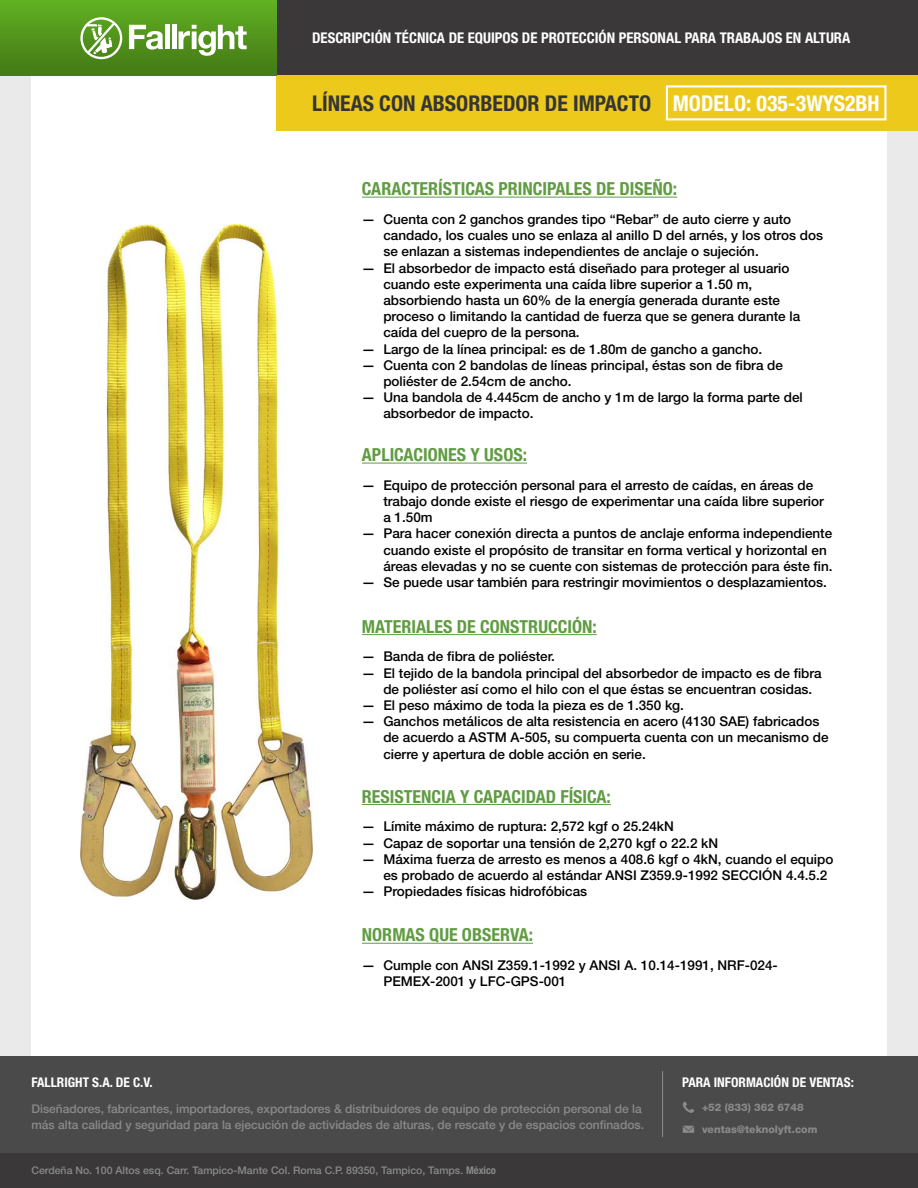
<style>
.page{position:relative;width:918px;height:1188px;background:#eaeaea}
.page>*{position:absolute;margin:0;border:0;box-sizing:border-box;transform-origin:0 0}
.t1{font:700 condensed 21.75px "Helvetica Neue LT Std";color:#353534}
.t2{font:700 condensed 21.75px "Helvetica Neue LT Std";color:#fff}
.t3{font:700 condensed 18px "Helvetica Neue LT Std";color:#609c42}
.t4{font:700 condensed 14.7px "Helvetica Neue LT Std";color:#fff}
.t5{font:500 13.5px/16.2px "Helvetica Neue LT Std";color:#000}
.t6{font:700 condensed 13.35px "Helvetica Neue LT Std";color:#fff}
.t7{font:500 12px/16.5px "Helvetica Neue LT Std";color:#8a8a8a}
.t8{font:500 10.5px "Helvetica Neue LT Std";color:#8a8a8a}
.t9{font:800 10.5px/21.9px "Helvetica Neue LT Std";color:#8a8a8a}
.s1{font-weight:700;font-stretch:condensed}
</style>
<div class="page">
<div style="left:0;top:1147px;width:918px;height:41px;background:#3a3839"></div>
<div style="left:31px;top:0;width:856px;height:1086px;background:#fff"></div>
<div style="left:0;top:1056px;width:918px;height:96px;background:#4a4a4b"></div>
<div style="left:0;top:0;width:918px;height:75px;background:#3a3839"></div>
<div style="left:276px;top:75px;width:642px;height:56px;background:#ecc91b"></div>
<img style="left:0;top:0;width:276px;height:75px">
<svg style="left:129px;top:25px;width:34px;height:25px"></svg>
<div style="left:165px;top:25px;width:5px;height:24px;background:#fff"></div>
<div style="left:172px;top:25px;width:5px;height:24px;background:#fff"></div>
<svg style="left:179px;top:25px;width:68px;height:31px;background:#96bd76"></svg>
<svg style="left:80px;top:17px;width:42px;height:42px;background:#8cb868"></svg>
<hr style="left:662px;top:1071px;width:1px;height:66px;background:#8a8a8a">
<svg style="left:682px;top:1101px;width:12px;height:12px"></svg>
<svg style="left:683px;top:1126px;width:11px;height:7px"></svg>
<div style="left:666px;top:85px;width:221px;height:35px;border:2px solid #fff"></div>
<hr style="left:362px;top:197px;width:315px;height:1px;background:#609c42">
<hr style="left:362px;top:463px;width:165px;height:1px;background:#609c42">
<hr style="left:362px;top:943px;width:171px;height:1px;background:#609c42">
<hr style="left:362px;top:634px;width:235px;height:1px;background:#609c42">
<hr style="left:362px;top:804px;width:249px;height:1px;background:#609c42">
<img style="left:80px;top:225px;width:233px;height:674px">
<p class="t4" style="left:312px;top:29px;width:540px">DESCRIPCIÓN TÉCNICA DE EQUIPOS DE PROTECCIÓN PERSONAL PARA TRABAJOS EN ALTURA</p>
<p class="t1" style="left:312px;top:90px;width:341px">LÍNEAS CON ABSORBEDOR DE IMPACTO</p>
<p class="t2" style="left:673px;top:90px;width:208px">MODELO: 035-3WYS2BH</p>
<p class="t3" style="left:362px;top:178px;width:317px">CARACTERÍSTICAS PRINCIPALES DE DISEÑO:</p>
<p class="t5" style="left:383px;top:211px;width:441px">Cuenta con 2 ganchos grandes tipo “Rebar” de auto cierre y auto candado, los cuales uno se enlaza al anillo D del arnés, y los otros dos se enlazan a sistemas independientes de anclaje o sujeción.</p>
<p class="t5" style="left:383px;top:260px;width:418px">El absorbedor de impacto está diseñado para proteger al usuario cuando este experimenta una caída libre superior a 1.50 m, absorbiendo hasta un 60% de la energía generada durante este proceso o limitando la cantidad de fuerza que se genera durante la caída del cuepro de la persona.</p>
<p class="t5" style="left:383px;top:341px;width:380px">Largo de la línea principal: es de 1.80m de gancho a gancho.</p>
<p class="t5" style="left:383px;top:357px;width:401px">Cuenta con 2 bandolas de líneas principal, éstas son de fibra de poliéster de 2.54cm de ancho.</p>
<p class="t5" style="left:383px;top:389px;width:421px">Una bandola de 4.445cm de ancho y 1m de largo la forma parte del absorbedor de impacto.</p>
<p class="t5" style="left:362px;top:211px;width:15px">—</p>
<p class="t5" style="left:362px;top:260px;width:15px">—</p>
<p class="t5" style="left:362px;top:341px;width:15px">—</p>
<p class="t5" style="left:362px;top:357px;width:15px">—</p>
<p class="t5" style="left:362px;top:389px;width:15px">—</p>
<p class="t3" style="left:362px;top:444px;width:167px">APLICACIONES Y USOS:</p>
<p class="t5" style="left:383px;top:477px;width:442px">Equipo de protección personal para el arresto de caídas, en áreas de trabajo donde existe el riesgo de experimentar una caída libre superior a 1.50m</p>
<p class="t5" style="left:383px;top:525px;width:451px">Para hacer conexión directa a puntos de anclaje enforma independiente cuando existe el propósito de transitar en forma vertical y horizontal en áreas elevadas y no se cuente con sistemas de protección para éste fin.</p>
<p class="t5" style="left:383px;top:574px;width:445px">Se puede usar también para restringir movimientos o desplazamientos.</p>
<p class="t5" style="left:362px;top:477px;width:15px">—</p>
<p class="t5" style="left:362px;top:525px;width:15px">—</p>
<p class="t5" style="left:362px;top:574px;width:15px">—</p>
<p class="t3" style="left:362px;top:616px;width:236px">MATERIALES DE CONSTRUCCIÓN:</p>
<p class="t5" style="left:383px;top:648px;width:173px">Banda de fibra de poliéster.</p>
<p class="t5" style="left:383px;top:665px;width:440px">El tejido de la bandola principal del absorbedor de impacto es de fibra de poliéster así como el hilo con el que éstas se encuentran cosidas.</p>
<p class="t5" style="left:383px;top:697px;width:302px">El peso máximo de toda la pieza es de 1.350 kg.</p>
<p class="t5" style="left:383px;top:713px;width:447px">Ganchos metálicos de alta resistencia en acero (4130 SAE) fabricados de acuerdo a ASTM A-505, su compuerta cuenta con un mecanismo de cierre y apertura de doble acción en serie.</p>
<p class="t5" style="left:362px;top:648px;width:15px">—</p>
<p class="t5" style="left:362px;top:665px;width:15px">—</p>
<p class="t5" style="left:362px;top:697px;width:15px">—</p>
<p class="t5" style="left:362px;top:713px;width:15px">—</p>
<p class="t3" style="left:362px;top:785px;width:250px">RESISTENCIA Y CAPACIDAD FÍSICA:</p>
<p class="t5" style="left:383px;top:818px;width:292px">Límite máximo de ruptura: 2,572 kgf o 25.24kN</p>
<p class="t5" style="left:383px;top:835px;width:336px">Capaz de soportar una tensión de 2,270 kgf o 22.2 kN</p>
<p class="t5" style="left:383px;top:851px;width:452px">Máxima fuerza de arresto es menos a 408.6 kgf o 4kN, cuando el equipo es probado de acuerdo al estándar ANSI Z359.9-1992 SECCIÓN 4.4.5.2</p>
<p class="t5" style="left:383px;top:883px;width:205px">Propiedades físicas hidrofóbicas</p>
<p class="t5" style="left:362px;top:818px;width:15px">—</p>
<p class="t5" style="left:362px;top:835px;width:15px">—</p>
<p class="t5" style="left:362px;top:851px;width:15px">—</p>
<p class="t5" style="left:362px;top:883px;width:15px">—</p>
<p class="t3" style="left:362px;top:924px;width:173px">NORMAS QUE OBSERVA:</p>
<p class="t5" style="left:383px;top:957px;width:396px">Cumple con ANSI Z359.1-1992 y ANSI A. 10.14-1991, NRF-024-<br>PEMEX-2001 y LFC-GPS-001</p>
<p class="t5" style="left:362px;top:957px;width:15px">—</p>
<p class="t6" style="left:31px;top:1074px;width:123px">FALLRIGHT S.A. DE C.V.</p>
<p class="t6" style="left:682px;top:1074px;width:173px">PARA INFORMACIÓN DE VENTAS:</p>
<p class="t7" style="left:31px;top:1100px;width:614px">Diseñadores, fabricantes, importadores, exportadores &amp; distribuidores de equipo de protección personal de la más alta calidad y seguridad para la ejecución de actividades de alturas, de rescate y de espacios confinados.</p>
<p class="t9" style="left:702px;top:1096px;width:117px">+52 (833) 362 6748 ventas@teknolyft.com</p>
<p class="t8" style="left:31px;top:1164px;width:466px">Cerdeña No. 100 Altos esq. Carr. Tampico-Mante Col. Roma C.P. 89350, Tampico, Tamps. <span class="s1">México</span></p>
</div>
